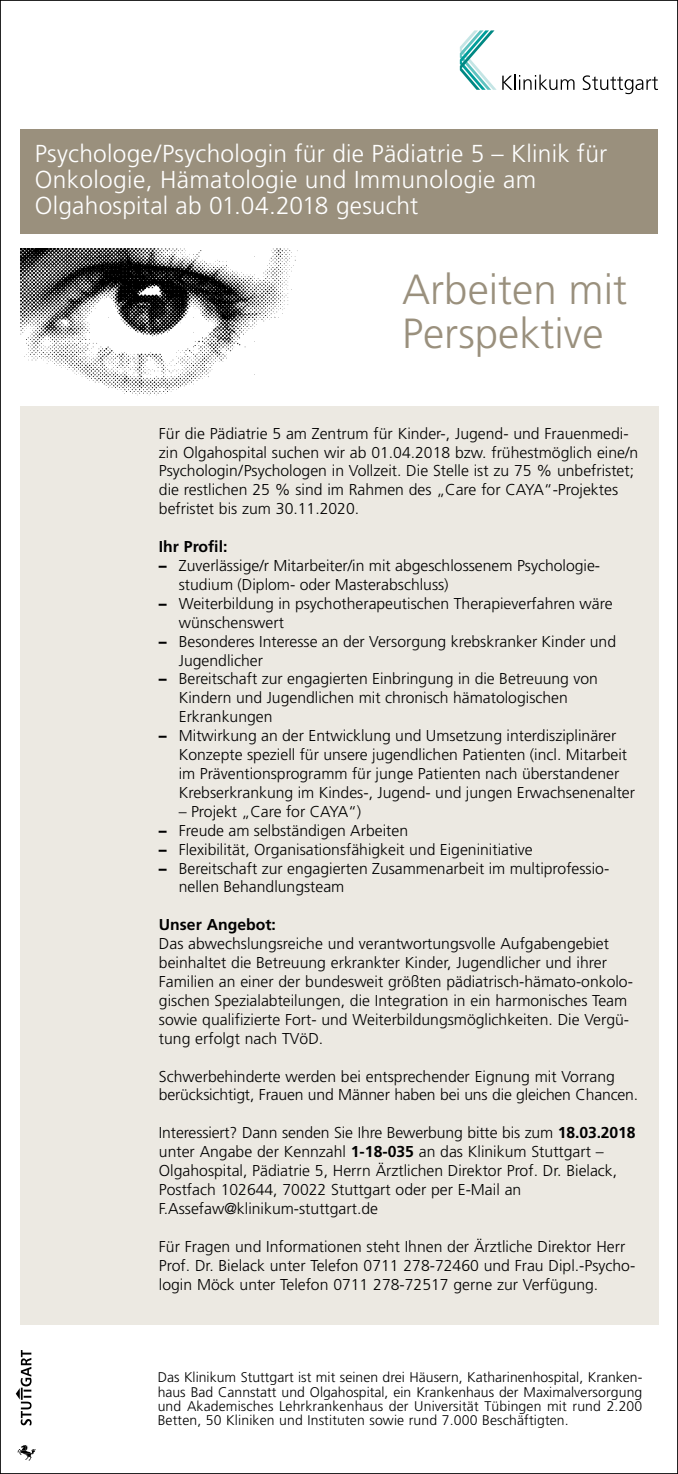
<style>
.page{position:relative;width:678px;height:1474px;background:#fff}
.page>*{position:absolute;margin:0;border:0;box-sizing:border-box;transform-origin:0 0}
.t1{font:300 42.18px/44.8px "Frutiger LT";color:#9a907d}
.t2{font:300 24.5px/26.1px "Frutiger LT";letter-spacing:.01em;color:#fff}
.t3{font:300 15.75px/18.9px "Frutiger LT";color:#000}
.t4{font:700 15.75px "Frutiger LT";color:#000}
.t5{font:300 14px/14px "Frutiger LT";letter-spacing:.01em;color:#000;text-align:justify}
.s1{font-weight:900}
.s2{font-weight:700}
</style>
<div class="page">
<img style="left:20px;top:248px;width:278px;height:148px">
<svg style="left:16px;top:1350px;width:16px;height:75px"></svg>
<svg style="left:18px;top:1445px;width:18px;height:15px"></svg>
<div style="left:20px;top:129px;width:637px;height:104px;background:#9a907d"></div>
<svg style="left:459px;top:30px;width:37px;height:60px"></svg>
<svg style="left:502px;top:75px;width:72px;height:15px"></svg>
<svg style="left:582px;top:75px;width:75px;height:19px"></svg>
<div style="left:15px;top:407px;width:642px;height:932px;background:#ece9e2"></div>
<div style="left:10px;top:5px;width:10px;height:1340px;background:#fff"></div>
<div style="left:16px;top:1324px;width:650px;height:17px;background:#fff"></div>
<h2 class="t2" style="left:35px;top:141px;width:573px">Psychologe/Psychologin für die Pädiatrie 5 – Klinik für<br>Onkologie, Hämatologie und Immunologie am<br>Olgahospital ab 01.04.2018 gesucht</h2>
<h1 class="t1" style="left:402px;top:267px;width:226px">Arbeiten mit<br>Perspektive</h1>
<p class="t3" style="left:159px;top:424px;width:480px">Für die Pädiatrie 5 am Zentrum für Kinder-, Jugend- und Frauenmedi&shy;zin Olgahospital suchen wir ab 01.04.2018 bzw. frühestmöglich eine/n Psychologin/Psychologen in Vollzeit. Die Stelle ist zu 75 % unbefristet; die restlichen 25 % sind im Rahmen des „Care for CAYA“-Projektes befristet bis zum 30.11.2020.</p>
<p class="t4" style="left:159px;top:537px;width:70px">Ihr Profil:</p>
<p class="t3" style="left:179px;top:556px;width:422px;text-indent:-20px"><span class="s1">–</span> Zuverlässige/r Mitarbeiter/in mit abgeschlossenem Psychologie&shy;studium (Diplom- oder Masterabschluss)</p>
<p class="t3" style="left:179px;top:594px;width:435px;text-indent:-20px"><span class="s1">–</span> Weiterbildung in psychotherapeutischen Therapieverfahren wäre wünschenswert</p>
<p class="t3" style="left:179px;top:632px;width:438px;text-indent:-20px"><span class="s1">–</span> Besonderes Interesse an der Versorgung krebskranker Kinder und<br>Jugendlicher</p>
<p class="t3" style="left:179px;top:669px;width:420px;text-indent:-20px"><span class="s1">–</span> Bereitschaft zur engagierten Einbringung in die Betreuung von<br>Kindern und Jugendlichen mit chronisch hämatologischen<br>Erkrankungen</p>
<p class="t3" style="left:179px;top:726px;width:457px;text-indent:-20px"><span class="s1">–</span> Mitwirkung an der Entwicklung und Umsetzung interdisziplinärer Konzepte speziell für unsere jugendlichen Patienten (incl. Mitarbeit im Präventionsprogramm für junge Patienten nach überstandener Krebserkrankung im Kindes-, Jugend- und jungen Erwachsenenalter</p>
<p class="t3" style="left:179px;top:802px;width:184px">– Projekt „Care for CAYA“)</p>
<p class="t3" style="left:159px;top:821px;width:250px"><span class="s1">–</span> Freude am selbständigen Arbeiten</p>
<p class="t3" style="left:159px;top:840px;width:375px"><span class="s1">–</span> Flexibilität, Organisationsfähigkeit und Eigeninitiative</p>
<p class="t3" style="left:179px;top:858px;width:431px;text-indent:-20px"><span class="s1">–</span> Bereitschaft zur engagierten Zusammenarbeit im multiprofessio&shy;nellen Behandlungsteam</p>
<p class="t4" style="left:159px;top:915px;width:118px">Unser Angebot:</p>
<p class="t3" style="left:159px;top:934px;width:475px">Das abwechslungsreiche und verantwortungsvolle Aufgabengebiet beinhaltet die Betreuung erkrankter Kinder, Jugendlicher und ihrer Familien an einer der bundesweit größten pädiatrisch-hämato-onkolo&shy;gischen Spezialabteilungen, die Integration in ein harmonisches Team sowie qualifizierte Fort- und Weiterbildungsmöglichkeiten. Die Vergü&shy;tung erfolgt nach TVöD.</p>
<p class="t3" style="left:159px;top:1066px;width:480px">Schwerbehinderte werden bei entsprechender Eignung mit Vorrang berücksichtigt, Frauen und Männer haben bei uns die gleichen Chancen.</p>
<p class="t3" style="left:159px;top:1123px;width:478px">Interessiert? Dann senden Sie Ihre Bewerbung bitte bis zum <span class="s2">18.03.2018 </span>unter Angabe der Kennzahl <span class="s2">1-18-035</span> an das Klinikum Stuttgart – Olgahospital, Pädiatrie 5, Herrn Ärztlichen Direktor Prof. Dr. Bielack, Postfach 102644, 70022 Stuttgart oder per E-Mail an F.Assefaw@klinikum-stuttgart.de</p>
<p class="t3" style="left:159px;top:1236px;width:477px">Für Fragen und Informationen steht Ihnen der Ärztliche Direktor Herr<br>Prof. Dr. Bielack unter Telefon 0711 278-72460 und Frau Dipl.-Psycho&shy;login Möck unter Telefon 0711 278-72517 gerne zur Verfügung.</p>
<p class="t5" style="left:158px;top:1370px;width:486px">Das Klinikum Stuttgart ist mit seinen drei Häusern, Katharinenhospital, Kranken&shy;haus Bad Cannstatt und Olgahospital, ein Krankenhaus der Maximalversorgung und Akademisches Lehrkrankenhaus der Universität Tübingen mit rund 2.200<br>Betten, 50 Kliniken und Instituten sowie rund 7.000 Beschäftigten.</p>
</div>
